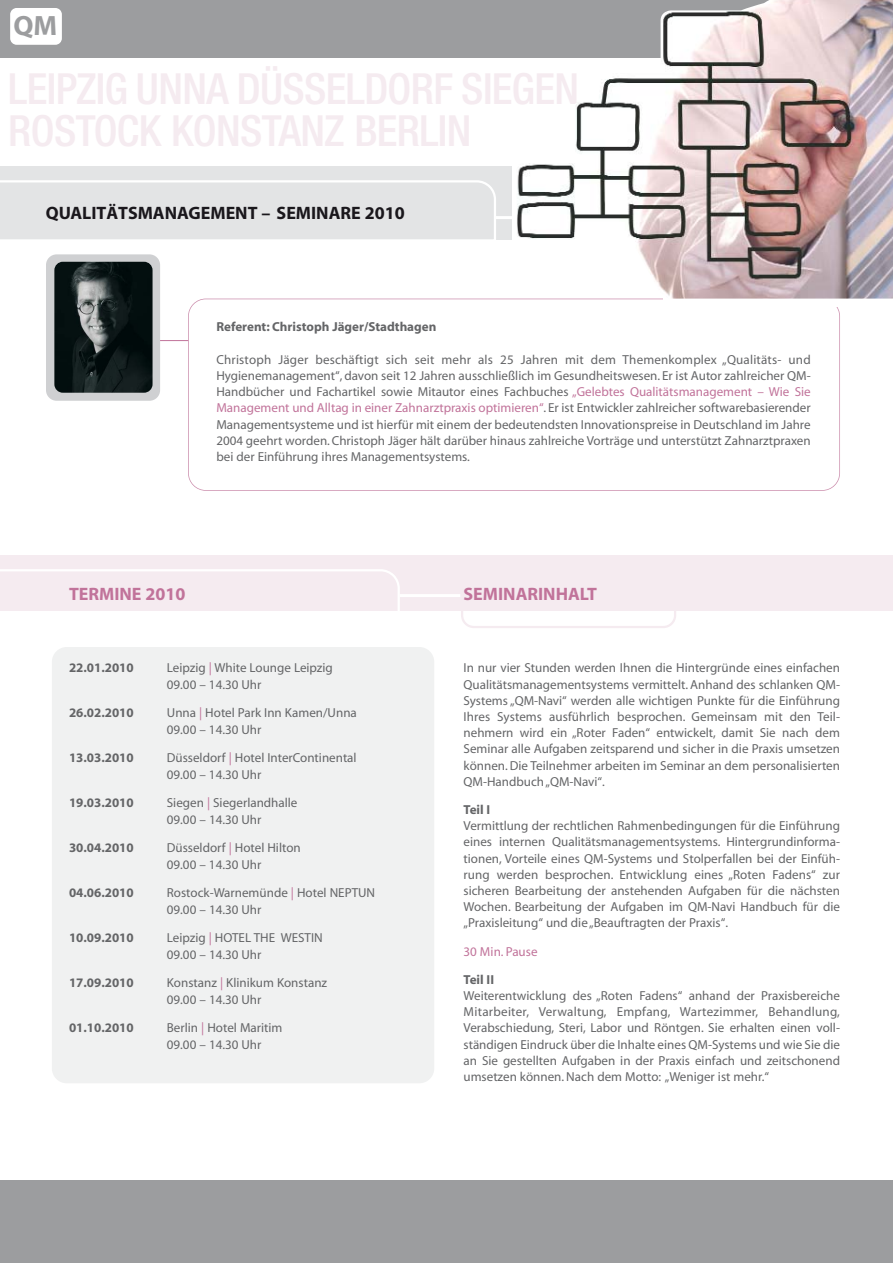
<style>
.page{position:relative;width:893px;height:1263px;background:#fff}
.page>*{position:absolute;margin:0;border:0;box-sizing:border-box;transform-origin:0 0}
.t1{font:700 28.05px "Myriad";color:#9c9d9f}
.t2{font:700 18px "Myriad";color:#1a171c}
.t3{font:700 18px "Myriad";color:#c1739a}
.t4{font:13.05px/16.2px "Myriad";color:#646567}
.t5{font:700 13.05px "Myriad";color:#646567}
.t6{font:13.05px "Myriad";color:#c1739a}
.s1{color:#c1739a}
</style>
<div class="page">
<div style="left:0;top:556px;width:892px;height:73px;background:#f5ebf0"></div>
<svg style="left:0;top:569px;width:400px;height:42px"></svg>
<div style="left:52px;top:647px;width:382px;height:436px;background:#f0f1f1;border-radius:15px"></div>
<hr style="left:57px;top:340px;width:150px;height:1px;background:#c1739a">
<div style="left:46px;top:254px;width:114px;height:147px;background:#cfd0d2;border-radius:11px"></div>
<div style="left:188px;top:299px;width:652px;height:192px;border:2px solid #cc90ae;border-radius:18px"></div>
<div style="left:662px;top:285px;width:176px;height:21px;background:#fff"></div>
<div style="left:0;top:167px;width:511px;height:73px;background:#e3e4e5"></div>
<div style="left:0;top:0;width:892px;height:57px;background:#9c9d9f"></div>
<img style="left:516px;top:0;width:376px;height:299px">
<svg style="left:0;top:180px;width:496px;height:19px"></svg>
<hr style="left:495px;top:216px;width:19px;height:3px;background:#fff">
<img style="left:54px;top:262px;width:99px;height:131px;border-radius:9px">
<svg style="left:10px;top:8px;width:52px;height:37px;background:#fbfbfc"></svg>
<div style="left:0;top:1180px;width:892px;height:83px;background:#9c9d9f"></div>
<div style="left:0;top:611px;width:892px;height:21px;background:#fff"></div>
<hr style="left:399px;top:594px;width:61px;height:3px;background:#fff">
<svg style="left:461px;top:611px;width:215px;height:17px"></svg>
<h1 class="t1" style="left:14px;top:16px;width:45px">QM</h1>
<h2 class="t2" style="left:46px;top:206px;width:360px">QUALITÄTSMANAGEMENT – SEMINARE 2010</h2>
<p class="t5" style="left:216px;top:322px;width:221px">Referent: Christoph Jäger/Stadthagen</p>
<p class="t4" style="left:216px;top:352px;width:596px;text-align:justify">Christoph Jäger beschäftigt sich seit mehr als 25 Jahren mit dem Themenkomplex „Qualitäts- und Hygienemanagement“, davon seit 12 Jahren ausschließlich im Gesundheitswesen. Er ist Autor zahlreicher QM-Handbücher und Fachartikel sowie Mitautor eines Fachbuches <span class="s1">„Gelebtes Qualitätsmanagement – Wie Sie Management und Alltag in einer Zahnarztpraxis optimieren“</span>. Er ist Entwickler zahlreicher softwarebasierender Managementsysteme und ist hierfür mit einem der bedeutendsten Innovationspreise in Deutschland im Jahre 2004 geehrt worden. Christoph Jäger hält darüber hinaus zahlreiche Vorträge und unterstützt Zahnarztpraxen bei der Einführung ihres Managementsystems.</p>
<h2 class="t3" style="left:69px;top:588px;width:118px">TERMINE 2010</h2>
<h2 class="t3" style="left:463px;top:588px;width:135px">SEMINARINHALT</h2>
<p class="t5" style="left:69px;top:663px;width:66px">22.01.2010</p>
<p class="t4" style="left:167px;top:661px;width:167px">Leipzig <span class="s1">|</span> White Lounge Leipzig<br>09.00 – 14.30 Uhr</p>
<p class="t5" style="left:69px;top:708px;width:66px">26.02.2010</p>
<p class="t4" style="left:167px;top:706px;width:191px">Unna <span class="s1">|</span> Hotel Park Inn Kamen/Unna<br>09.00 – 14.30 Uhr</p>
<p class="t5" style="left:69px;top:753px;width:66px">13.03.2010</p>
<p class="t4" style="left:167px;top:751px;width:191px">Düsseldorf <span class="s1">|</span> Hotel InterContinental<br>09.00 – 14.30 Uhr</p>
<p class="t5" style="left:69px;top:798px;width:66px">19.03.2010</p>
<p class="t4" style="left:167px;top:796px;width:132px">Siegen <span class="s1">|</span> Siegerlandhalle<br>09.00 – 14.30 Uhr</p>
<p class="t5" style="left:69px;top:843px;width:66px">30.04.2010</p>
<p class="t4" style="left:167px;top:841px;width:135px">Düsseldorf <span class="s1">|</span> Hotel Hilton<br>09.00 – 14.30 Uhr</p>
<p class="t5" style="left:69px;top:888px;width:66px">04.06.2010</p>
<p class="t4" style="left:167px;top:886px;width:210px">Rostock-Warnemünde <span class="s1">|</span> Hotel NEPTUN<br>09.00 – 14.30 Uhr</p>
<p class="t5" style="left:69px;top:933px;width:66px">10.09.2010</p>
<p class="t4" style="left:167px;top:931px;width:157px">Leipzig <span class="s1">|</span> HOTEL THE WESTIN<br>09.00 – 14.30 Uhr</p>
<p class="t5" style="left:69px;top:978px;width:66px">17.09.2010</p>
<p class="t4" style="left:167px;top:976px;width:162px">Konstanz <span class="s1">|</span> Klinikum Konstanz<br>09.00 – 14.30 Uhr</p>
<p class="t5" style="left:69px;top:1023px;width:66px">01.10.2010</p>
<p class="t4" style="left:167px;top:1021px;width:117px">Berlin <span class="s1">|</span> Hotel Maritim<br>09.00 – 14.30 Uhr</p>
<p class="t4" style="left:463px;top:661px;width:378px;text-align:justify">In nur vier Stunden werden Ihnen die Hintergründe eines einfachen Qualitätsmanagementsystems vermittelt. Anhand des schlanken QM-Systems „QM-Navi“ werden alle wichtigen Punkte für die Einführung Ihres Systems ausführlich besprochen. Gemeinsam mit den Teil&shy;nehmern wird ein „Roter Faden“ entwickelt, damit Sie nach dem Seminar alle Aufgaben zeitsparend und sicher in die Praxis umsetzen können. Die Teilnehmer arbeiten im Seminar an dem personalisierten QM-Handbuch „QM-Navi“.</p>
<p class="t5" style="left:463px;top:805px;width:28px">Teil I</p>
<p class="t4" style="left:463px;top:819px;width:378px;text-align:justify">Vermittlung der rechtlichen Rahmenbedingungen für die Einführung eines internen Qualitätsmanagementsystems. Hintergrundinforma&shy;tionen, Vorteile eines QM-Systems und Stolperfallen bei der Einfüh&shy;rung werden besprochen. Entwicklung eines „Roten Fadens“ zur sicheren Bearbeitung der anstehenden Aufgaben für die nächsten Wochen. Bearbeitung der Aufgaben im QM-Navi Handbuch für die „Praxisleitung“ und die „Beauftragten der Praxis“.</p>
<p class="t6" style="left:463px;top:946px;width:75px">30 Min. Pause</p>
<p class="t5" style="left:463px;top:974px;width:32px">Teil II</p>
<p class="t4" style="left:463px;top:989px;width:378px;text-align:justify">Weiterentwicklung des „Roten Fadens“ anhand der Praxisbereiche Mitarbeiter, Verwaltung, Empfang, Wartezimmer, Behandlung, Verabschiedung, Steri, Labor und Röntgen. Sie erhalten einen voll&shy;ständigen Eindruck über die Inhalte eines QM-Systems und wie Sie die an Sie gestellten Aufgaben in der Praxis einfach und zeitschonend umsetzen können. Nach dem Motto: „Weniger ist mehr.“</p>
</div>
